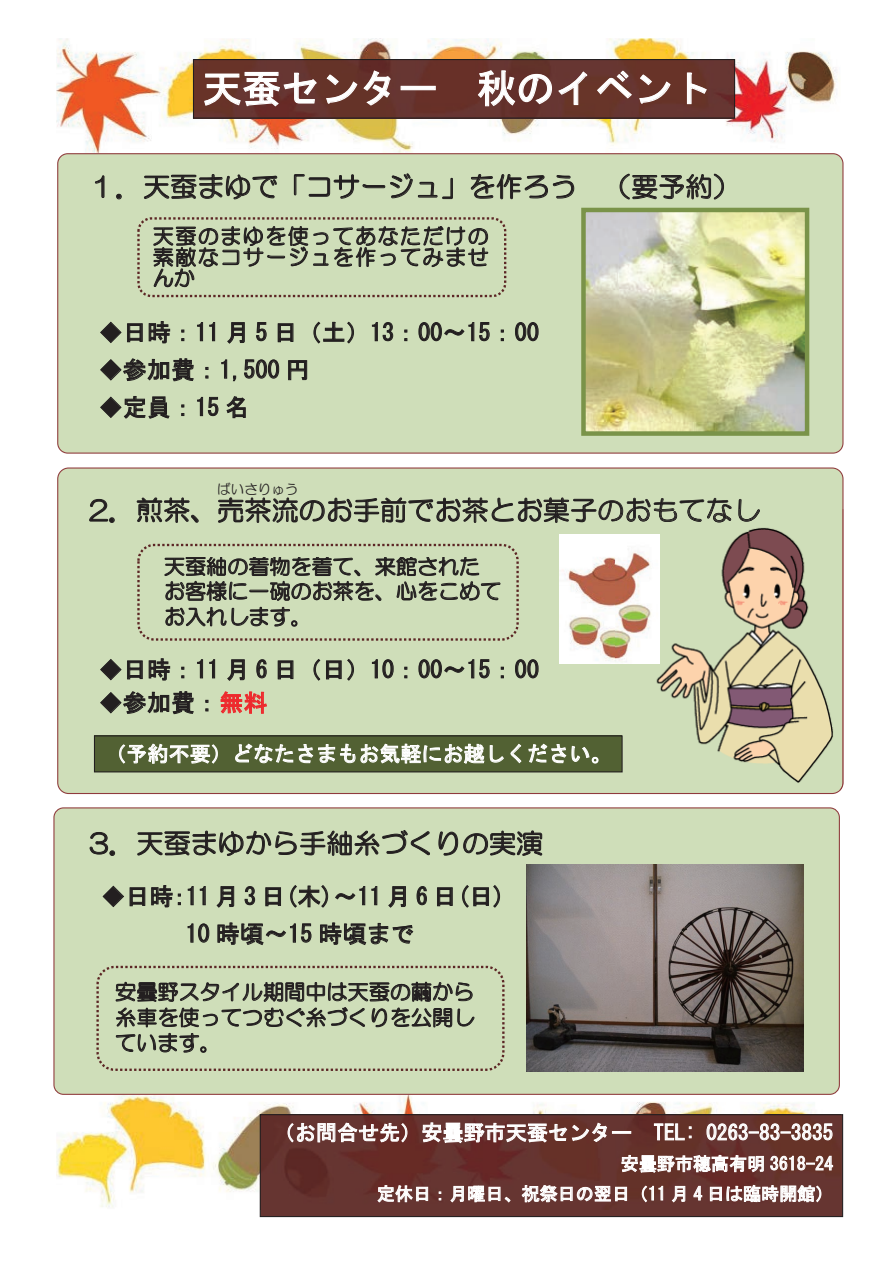
<style>
.page{position:relative;width:893px;height:1263px;background:#fff}
.page>*{position:absolute;margin:0;border:0;box-sizing:border-box;transform-origin:0 0}
.t1{font:39px "MS Gothic";color:#fff}
.t2{font:27px "HG Maru Gothic MPRO";letter-spacing:.005em;color:#231f20}
.t3{font:24px/37.5px "MS Gothic";letter-spacing:.01em;color:#231f20;text-align:center}
.t4{font:21px/21px "HG Maru Gothic MPRO";color:#231f20;text-align:justify}
.t5{font:21px "MS Gothic";color:#fff}
.t6{font:18px/30px "MS Gothic";color:#fff;text-align:right}
.t7{font:13.5px "HG Maru Gothic MPRO";color:#231f20}
.s1{color:#ee292d}
</style>
<div class="page">
<img style="left:56px;top:1088px;width:784px;height:121px">
<img style="left:56px;top:38px;width:781px;height:115px">
<div style="left:54px;top:808px;width:785px;height:286px;background:#cfdeb9;border-radius:10px"></div>
<div style="left:57px;top:467px;width:786px;height:327px;background:#cfdeb9"></div>
<div style="left:57px;top:153px;width:786px;height:301px;background:#cfdeb9"></div>
<img style="left:559px;top:535px;width:56px;height:128px">
<svg style="left:95px;top:175px;width:10px;height:23px"></svg>
<svg style="left:116px;top:193px;width:6px;height:7px"></svg>
<svg style="left:144px;top:174px;width:134px;height:44px;background:#b0bc9e"></svg>
<svg style="left:294px;top:174px;width:118px;height:25px;background:#b3bfa0"></svg>
<svg style="left:418px;top:178px;width:35px;height:21px"></svg>
<svg style="left:471px;top:174px;width:104px;height:26px;background:#a6b094"></svg>
<svg style="left:619px;top:173px;width:105px;height:35px;background:#a6b194"></svg>
<svg style="left:100px;top:321px;width:70px;height:23px;background:#a4ae92"></svg>
<svg style="left:197px;top:322px;width:6px;height:19px"></svg>
<svg style="left:209px;top:322px;width:6px;height:19px"></svg>
<svg style="left:227px;top:322px;width:18px;height:22px"></svg>
<svg style="left:256px;top:322px;width:11px;height:19px"></svg>
<svg style="left:278px;top:323px;width:16px;height:19px"></svg>
<svg style="left:313px;top:321px;width:41px;height:23px"></svg>
<svg style="left:372px;top:322px;width:21px;height:19px"></svg>
<svg style="left:418px;top:322px;width:72px;height:19px"></svg>
<svg style="left:515px;top:322px;width:24px;height:19px"></svg>
<svg style="left:100px;top:358px;width:94px;height:23px;background:#949c84"></svg>
<svg style="left:221px;top:359px;width:6px;height:20px"></svg>
<svg style="left:233px;top:375px;width:4px;height:6px"></svg>
<svg style="left:244px;top:359px;width:35px;height:20px"></svg>
<svg style="left:288px;top:360px;width:19px;height:20px"></svg>
<svg style="left:100px;top:396px;width:70px;height:23px;background:#9ca68c"></svg>
<svg style="left:197px;top:397px;width:22px;height:19px"></svg>
<svg style="left:226px;top:396px;width:20px;height:22px"></svg>
<svg style="left:423px;top:227px;width:65px;height:40px;background:#9ca68c"></svg>
<svg style="left:153px;top:227px;width:267px;height:64px;background:#acb89a"></svg>
<div style="left:137px;top:217px;width:369px;height:80px;border:2px dashed #5c2625;border-radius:13px"></div>
<svg style="left:89px;top:499px;width:26px;height:24px"></svg>
<svg style="left:136px;top:497px;width:62px;height:26px;background:#98a188"></svg>
<svg style="left:738px;top:499px;width:22px;height:10px"></svg>
<svg style="left:100px;top:658px;width:70px;height:23px;background:#a4ae92"></svg>
<svg style="left:197px;top:659px;width:6px;height:20px"></svg>
<svg style="left:209px;top:659px;width:6px;height:20px"></svg>
<svg style="left:227px;top:659px;width:18px;height:22px"></svg>
<svg style="left:256px;top:659px;width:11px;height:20px"></svg>
<svg style="left:278px;top:660px;width:16px;height:20px"></svg>
<svg style="left:313px;top:659px;width:41px;height:22px"></svg>
<svg style="left:372px;top:659px;width:22px;height:20px"></svg>
<svg style="left:418px;top:659px;width:72px;height:20px"></svg>
<svg style="left:515px;top:659px;width:24px;height:20px"></svg>
<svg style="left:100px;top:691px;width:94px;height:23px;background:#949c84"></svg>
<svg style="left:206px;top:700px;width:2px;height:11px"></svg>
<svg style="left:220px;top:691px;width:47px;height:23px"></svg>
<svg style="left:439px;top:557px;width:62px;height:43px;background:#abb699"></svg>
<svg style="left:164px;top:557px;width:273px;height:70px;background:#a3ad92"></svg>
<div style="left:137px;top:544px;width:382px;height:97px;border:2px dashed #5c2625;border-radius:16px"></div>
<svg style="left:90px;top:832px;width:25px;height:24px"></svg>
<svg style="left:137px;top:830px;width:293px;height:26px"></svg>
<svg style="left:438px;top:830px;width:104px;height:26px"></svg>
<svg style="left:102px;top:885px;width:43px;height:22px"></svg>
<svg style="left:151px;top:885px;width:30px;height:22px"></svg>
<svg style="left:188px;top:886px;width:6px;height:19px"></svg>
<svg style="left:200px;top:886px;width:6px;height:19px"></svg>
<svg style="left:216px;top:886px;width:18px;height:22px"></svg>
<svg style="left:244px;top:886px;width:11px;height:19px"></svg>
<svg style="left:265px;top:887px;width:16px;height:19px"></svg>
<svg style="left:290px;top:885px;width:38px;height:23px"></svg>
<svg style="left:335px;top:886px;width:30px;height:19px"></svg>
<svg style="left:371px;top:886px;width:6px;height:19px"></svg>
<svg style="left:388px;top:886px;width:18px;height:22px"></svg>
<svg style="left:416px;top:886px;width:11px;height:19px"></svg>
<svg style="left:437px;top:887px;width:16px;height:19px"></svg>
<svg style="left:462px;top:885px;width:38px;height:23px"></svg>
<svg style="left:187px;top:923px;width:23px;height:20px"></svg>
<svg style="left:217px;top:922px;width:95px;height:23px"></svg>
<svg style="left:320px;top:922px;width:94px;height:23px"></svg>
<img style="left:615px;top:509px;width:229px;height:281px">
<img style="left:839px;top:509px;width:4px;height:281px">
<img style="left:615px;top:535px;width:44px;height:128px">
<svg style="left:218px;top:497px;width:514px;height:26px;background:#a1ab90"></svg>
<img style="left:626px;top:509px;width:24px;height:13px">
<img style="left:654px;top:509px;width:23px;height:13px">
<img style="left:680px;top:509px;width:24px;height:12px">
<img style="left:687px;top:509px;width:15px;height:13px">
<img style="left:707px;top:509px;width:24px;height:13px">
<img style="left:738px;top:509px;width:22px;height:13px">
<div style="left:94px;top:736px;width:528px;height:36px;background:#526133"></div>
<div style="left:94px;top:735px;width:529px;height:37px;border:1px solid #231f20"></div>
<svg style="left:119px;top:743px;width:99px;height:52px"></svg>
<svg style="left:235px;top:743px;width:269px;height:36px"></svg>
<svg style="left:510px;top:743px;width:12px;height:20px"></svg>
<svg style="left:528px;top:743px;width:71px;height:21px"></svg>
<img style="left:195px;top:61px;width:538px;height:56px">
<div style="left:193px;top:59px;width:542px;height:60px;border:1px solid #231f20"></div>
<svg style="left:203px;top:71px;width:114px;height:36px;background:#875f5a"></svg>
<svg style="left:325px;top:70px;width:66px;height:36px;background:#784c44"></svg>
<div style="left:401px;top:86px;width:35px;height:4px;border:1px solid #fff"></div>
<svg style="left:477px;top:69px;width:110px;height:38px;background:#7f5550"></svg>
<svg style="left:596px;top:70px;width:75px;height:34px;background:#774940"></svg>
<svg style="left:686px;top:72px;width:22px;height:33px"></svg>
<div style="left:262px;top:1116px;width:579px;height:99px;background:#663531"></div>
<img style="left:262px;top:1116px;width:578px;height:93px">
<div style="left:260px;top:1114px;width:583px;height:103px;border:1px solid #231f20"></div>
<svg style="left:287px;top:1122px;width:121px;height:29px;background:#89615e"></svg>
<svg style="left:422px;top:1122px;width:209px;height:21px;background:#977471"></svg>
<svg style="left:654px;top:1123px;width:37px;height:17px"></svg>
<svg style="left:706px;top:1123px;width:127px;height:17px;background:#9a7a75"></svg>
<svg style="left:621px;top:1155px;width:143px;height:24px"></svg>
<svg style="left:770px;top:1156px;width:63px;height:14px"></svg>
<svg style="left:377px;top:1185px;width:51px;height:17px"></svg>
<svg style="left:439px;top:1192px;width:2px;height:8px"></svg>
<svg style="left:450px;top:1185px;width:61px;height:18px"></svg>
<svg style="left:522px;top:1185px;width:105px;height:21px;background:#9c7c79"></svg>
<svg style="left:642px;top:1185px;width:21px;height:17px"></svg>
<svg style="left:672px;top:1186px;width:13px;height:16px"></svg>
<svg style="left:693px;top:1186px;width:9px;height:14px"></svg>
<svg style="left:710px;top:1185px;width:111px;height:17px"></svg>
<img style="left:586px;top:213px;width:218px;height:218px">
<div style="left:581px;top:208px;width:228px;height:228px;border:4px solid #7a9349"></div>
<img style="left:527px;top:865px;width:276px;height:207px">
<svg style="left:116px;top:981px;width:294px;height:46px"></svg>
<svg style="left:411px;top:981px;width:63px;height:46px"></svg>
<svg style="left:116px;top:1033px;width:91px;height:20px"></svg>
<div style="left:96px;top:966px;width:409px;height:105px;border:2px dashed #5c2625;border-radius:17px"></div>
<h1 class="t1" style="left:203px;top:69px;width:510px">天蚕センター 秋のイベント</h1>
<p class="t2" style="left:89px;top:173px;width:652px">１．天蚕まゆで「コサージュ」を作ろう （要予約）</p>
<p class="t4" style="left:153px;top:225px;width:337px">天蚕のまゆを使ってあなただけの素敵なコサージュを作ってみませんか</p>
<p class="t3" style="left:99px;top:313px;width:442px">◆日時：11 月 5 日（土）13：00～15：00</p>
<p class="t3" style="left:99px;top:351px;width:212px">◆参加費：1,500 円</p>
<p class="t3" style="left:99px;top:388px;width:152px">◆定員：15 名</p>
<p class="t7" style="left:217px;top:483px;width:83px">ばいさりゅう</p>
<p class="t2" style="left:89px;top:497px;width:673px">2．煎茶、売茶流のお手前でお茶とお菓子のおもてなし</p>
<p class="t4" style="left:164px;top:554px;width:339px;line-height:25.2px;text-align:left">天蚕紬の着物を着て、来館されたお客様に一碗のお茶を、心をこめてお入れします。</p>
<p class="t3" style="left:99px;top:651px;width:442px">◆日時：11 月 6 日（日）10：00～15：00</p>
<p class="t3" style="left:99px;top:684px;width:170px">◆参加費：<span class="s1">無料</span></p>
<p class="t5" style="left:105px;top:743px;width:507px">（予約不要）どなたさまもお気軽にお越しください。</p>
<p class="t2" style="left:89px;top:830px;width:455px">3．天蚕まゆから手紬糸づくりの実演</p>
<p class="t3" style="left:101px;top:877px;width:405px">◆日時：11 月 3 日(木)～11 月 6 日(日)<br>10 時頃～15 時頃まで</p>
<p class="t4" style="left:115px;top:979px;width:361px;line-height:25.5px">安曇野スタイル期間中は天蚕の繭から糸車を使ってつむぐ糸づくりを公開しています。</p>
<p class="t5" style="left:274px;top:1122px;width:561px">（お問合せ先）安曇野市天蚕センター TEL: 0263-83-3835</p>
<p class="t6" style="left:377px;top:1148px;width:458px">安曇野市穂高有明 3618-24<br>定休日：月曜日、祝祭日の翌日（11 月 4 日は臨時開館）</p>
</div>
